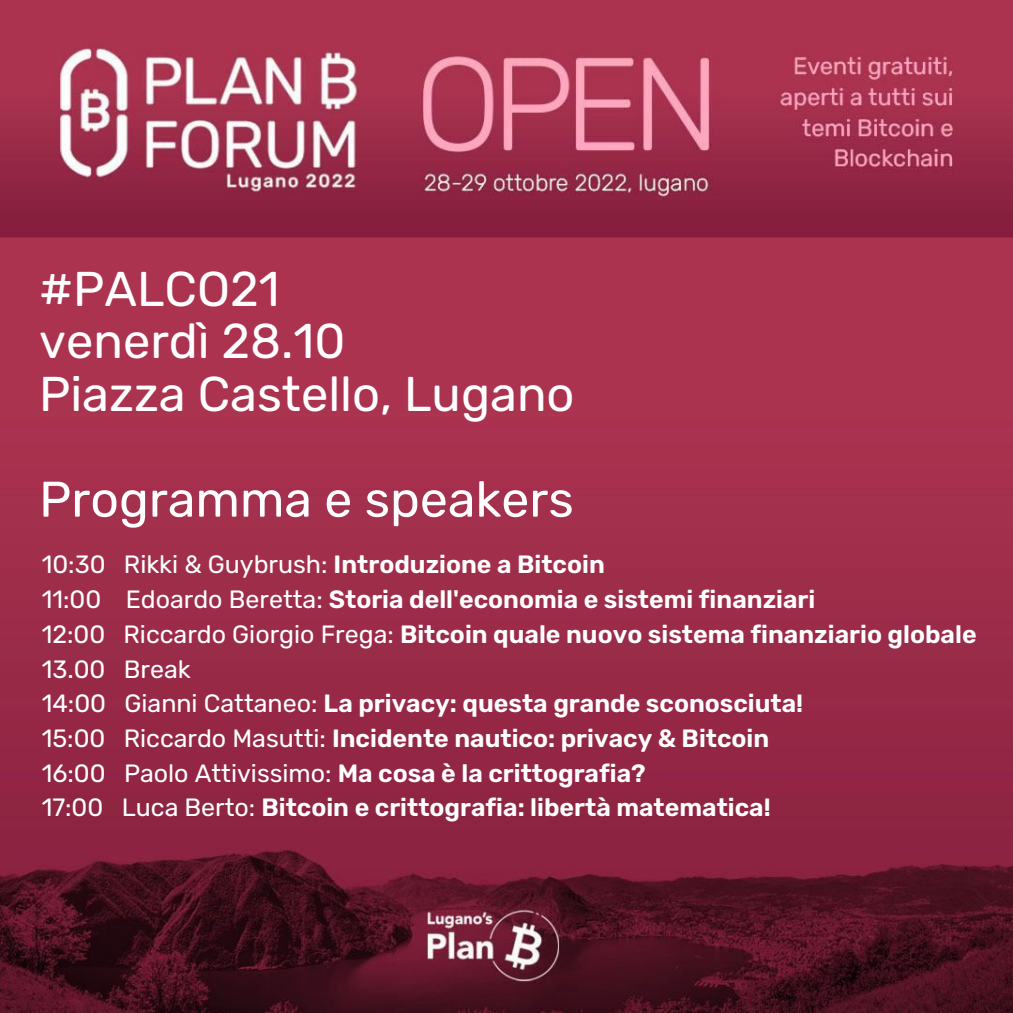
<style>
.page{position:relative;width:1013px;height:1013px;background:#fff}
.page>*{position:absolute;margin:0;border:0;box-sizing:border-box;transform-origin:0 0}
.t1{font:50px "Rubik";color:#fff}
.t2{font:48.75px/52.5px "Rubik";color:#fff}
.t3{font:600 25px/34.8px "Rubik";color:#fff}
.s1{font-weight:400}
</style>
<div class="page">
<img style="left:0;top:0;width:1012px;height:1012px">
<h2 class="t2" style="left:39px;top:263px;width:537px">#PALCO21<br>venerdì 28.10<br>Piazza Castello, Lugano</h2>
<h1 class="t1" style="left:39px;top:470px;width:536px">Programma e speakers</h1>
<p class="t3" style="left:42px;top:547px;width:936px"><span class="s1">10:30 Rikki &amp; Guybrush:</span> Introduzione a Bitcoin<br><span class="s1">11:00 Edoardo Beretta:</span> Storia dell'economia e sistemi finanziari<br><span class="s1">12:00 Riccardo Giorgio Frega:</span> Bitcoin quale nuovo sistema finanziario globale <span class="s1">13.00 Break<br>14:00 Gianni Cattaneo:</span> La privacy: questa grande sconosciuta!<br><span class="s1">15:00 Riccardo Masutti:</span> Incidente nautico: privacy &amp; Bitcoin<br><span class="s1">16:00 Paolo Attivissimo:</span> Ma cosa è la crittografia?<br><span class="s1">17:00 Luca Berto:</span> Bitcoin e crittografia: libertà matematica!</p>
</div>
